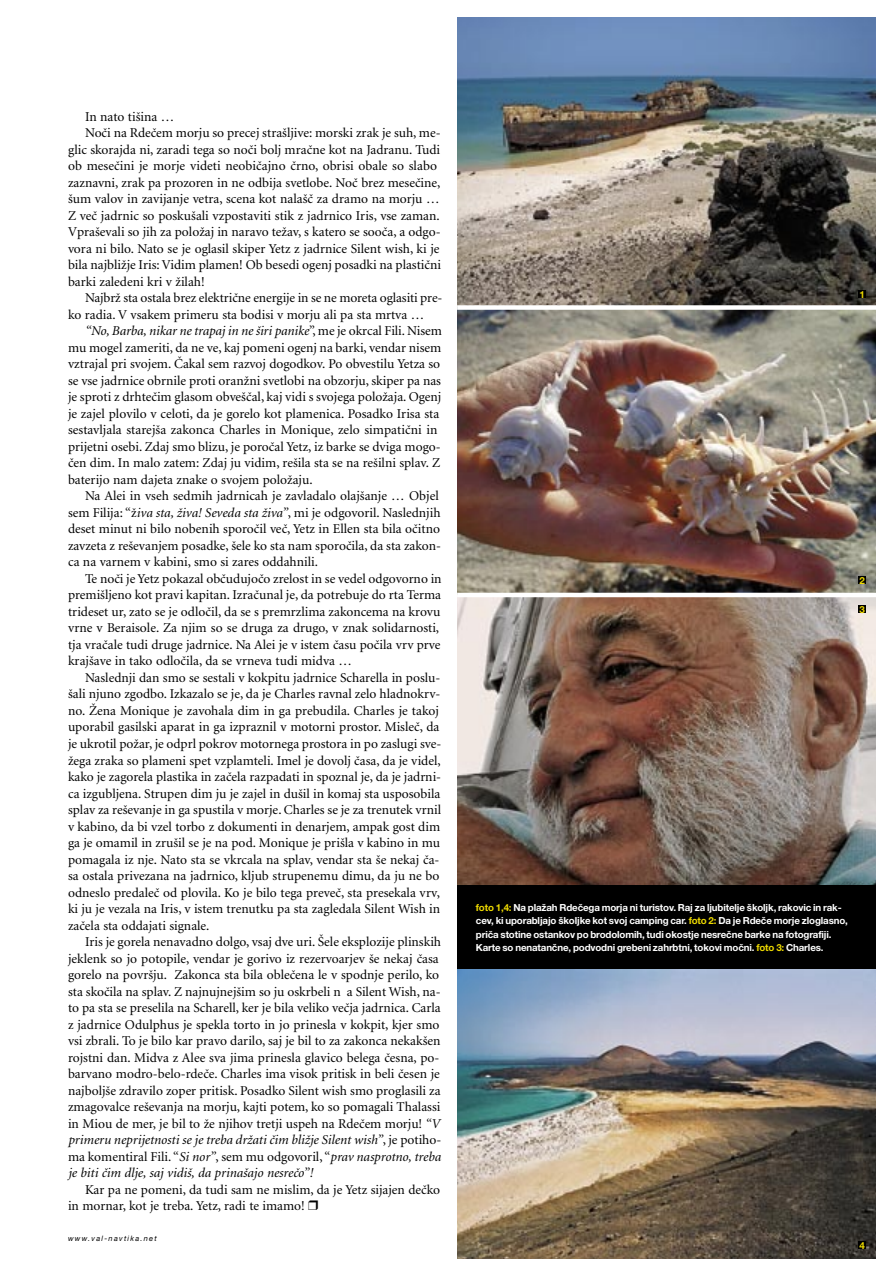
<style>
.page{position:relative;width:893px;height:1276px;background:#fff}
.page>*{position:absolute;margin:0;border:0;box-sizing:border-box;transform-origin:0 0}
.tekstMinion{font:13.5px/16.5px "SS Minion";color:#000}
.podnapis_MALI{font:700 9.75px/13.5px "SS Helvetica Neue";letter-spacing:-.015em;color:#fff}
.podnapis_MALI-2{font:700 9.75px "SS Helvetica Neue";color:#eeda00}
.t1{font:italic 7.5px "SS Helvetica Neue";letter-spacing:.165em;color:#000}
.s1{font-style:italic}
.s2{color:#eeda00}
</style>
<div class="page">
<div style="left:457px;top:883px;width:419px;height:102px;background:#000"></div>
<img style="left:457px;top:310px;width:419px;height:283px">
<svg style="left:457px;top:597px;width:419px;height:287px;background:#856f64"></svg>
<img style="left:457px;top:17px;width:419px;height:288px">
<img style="left:457px;top:969px;width:419px;height:290px">
<div style="left:858px;top:290px;width:8px;height:7px;background:#000"></div>
<div style="left:858px;top:576px;width:8px;height:8px;background:#000"></div>
<div style="left:858px;top:605px;width:8px;height:8px;background:#000"></div>
<div style="left:858px;top:1241px;width:8px;height:8px;background:#000"></div>
<p class="tekstMinion" style="left:85px;top:108px;width:91px">In nato ti{ina …</p>
<p class="tekstMinion" style="left:68px;top:125px;width:375px;text-indent:17px">No~i na Rde~em morju so precej stra{ljive: morski zrak je suh, me&shy;glic skorajda ni, zaradi tega so no~i bolj mra~ne kot na Jadranu. Tudi ob mese~ini je morje videti neobi~ajno ~rno, obrisi obale so slabo zaznavni, zrak pa prozoren in ne odbija svetlobe. No~ brez mese~ine, {um valov in zavijanje vetra, scena kot nala{~ za dramo na morju … Z ve~ jadrnic so posku{ali vzpostaviti stik z jadrnico Iris, vse zaman.<br>Vpra{evali so jih za polo`aj in naravo te`av, s katero se soo~a, a odgo&shy;vora ni bilo. Nato se je oglasil skiper Yetz z jadrnice Silent wish, ki je bila najbli`je Iris: Vidim plamen! Ob besedi ogenj posadki na plasti~ni barki zaledeni kri v `ilah!</p>
<p class="tekstMinion" style="left:68px;top:290px;width:376px;text-indent:17px">Najbr` sta ostala brez elektri~ne energije in se ne moreta oglasiti pre&shy;ko radia. V vsakem primeru sta bodisi v morju ali pa sta mrtva …</p>
<p class="tekstMinion" style="left:68px;top:323px;width:375px;text-indent:17px"><span class="s1">“No, Barba, nikar ne trapaj in ne {iri panike</span>”, me je okrcal Fili. Nisem mu mogel zameriti, da ne ve, kaj pomeni ogenj na barki, vendar nisem vztrajal pri svojem. ^akal sem razvoj dogodkov. Po obvestilu Yetza so se vse jadrnice obrnile proti oran`ni svetlobi na obzorju, skiper pa nas je sproti z drhte~im glasom obve{~al, kaj vidi s svojega polo`aja. Ogenj je zajel plovilo v celoti, da je gorelo kot plamenica. Posadko Irisa sta sestavljala starej{a zakonca Charles in Monique, zelo simpati~ni in prijetni osebi. Zdaj smo blizu, je poro~al Yetz, iz barke se dviga mogo-~en dim. In malo zatem: Zdaj ju vidim, re{ila sta se na re{ilni splav. Z baterijo nam dajeta znake o svojem polo`aju.</p>
<p class="tekstMinion" style="left:68px;top:488px;width:375px;text-indent:17px">Na Alei in vseh sedmih jadrnicah je zavladalo olaj{anje … Objel sem Filija: “`<span class="s1">iva sta, `iva! Seveda sta `iva”</span>, mi je odgovoril. Naslednjih deset minut ni bilo nobenih sporo~il ve~, Yetz in Ellen sta bila o~itno zavzeta z re{evanjem posadke, {ele ko sta nam sporo~ila, da sta zakon&shy;ca na varnem v kabini, smo si zares oddahnili.</p>
<p class="tekstMinion" style="left:68px;top:570px;width:375px;text-indent:17px">Te no~i je Yetz pokazal ob~udujo~o zrelost in se vedel odgovorno in premi{ljeno kot pravi kapitan. Izra~unal je, da potrebuje do rta Terma trideset ur, zato se je odlo~il, da se s premrzlima zakoncema na krovu vrne v Beraisole. Za njim so se druga za drugo, v znak solidarnosti, tja vra~ale tudi druge jadrnice. Na Alei je v istem ~asu po~ila vrv prve kraj{ave in tako odlo~ila, da se vrneva tudi midva …</p>
<p class="tekstMinion" style="left:68px;top:669px;width:375px;text-indent:17px">Naslednji dan smo se sestali v kokpitu jadrnice Scharella in poslu-{ali njuno zgodbo. Izkazalo se je, da je Charles ravnal zelo hladnokrv&shy;no. @ena Monique je zavohala dim in ga prebudila. Charles je takoj uporabil gasilski aparat in ga izpraznil v motorni prostor. Misle~, da je ukrotil po`ar, je odprl pokrov motornega prostora in po zaslugi sve-`ega zraka so plameni spet vzplamteli. Imel je dovolj ~asa, da je videl, kako je zagorela plastika in za~ela razpadati in spoznal je, da je jadrni&shy;ca izgubljena. Strupen dim ju je zajel in du{il in komaj sta usposobila splav za re{evanje in ga spustila v morje. Charles se je za trenutek vrnil v kabino, da bi vzel torbo z dokumenti in denarjem, ampak gost dim ga je omamil in zru{il se je na pod. Monique je pri{la v kabino in mu pomagala iz nje. Nato sta se vkrcala na splav, vendar sta {e nekaj ~a&shy;sa ostala privezana na jadrnico, kljub strupenemu dimu, da ju ne bo odneslo predale~ od plovila. Ko je bilo tega preve~, sta presekala vrv, ki ju je vezala na Iris, v istem trenutku pa sta zagledala Silent Wish in za~ela sta oddajati signale.</p>
<p class="tekstMinion" style="left:68px;top:933px;width:375px;text-indent:17px">Iris je gorela nenavadno dolgo, vsaj dve uri. [ele eksplozije plinskih jeklenk so jo potopile, vendar je gorivo iz rezervoarjev {e nekaj ~asa gorelo na povr{ju. Zakonca sta bila oble~ena le v spodnje perilo, ko sta sko~ila na splav. Z najnujnej{im so ju oskrbeli n a Silent Wish, na&shy;to pa sta se preselila na Scharell, ker je bila veliko ve~ja jadrnica. Carla z jadrnice Odulphus je spekla torto in jo prinesla v kokpit, kjer smo vsi zbrali. To je bilo kar pravo darilo, saj je bil to za zakonca nekak{en rojstni dan. Midva z Alee sva jima prinesla glavico belega ~esna, po&shy;barvano modro-belo-rde~e. Charles ima visok pritisk in beli ~esen je najbolj{e zdravilo zoper pritisk. Posadko Silent wish smo proglasili za zmagovalce re{evanja na morju, kajti potem, ko so pomagali Thalassi in Miou de mer, je bil to `e njihov tretji uspeh na Rde~em morju! <span class="s1">“V primeru neprijetnosti se je treba dr`ati ~im bli`je Silent wish”</span>, je potiho&shy;ma komentiral Fili. “<span class="s1">Si nor”</span>, sem mu odgovoril, “<span class="s1">prav nasprotno, treba je biti ~im dlje, saj vidi{, da prina{ajo nesre~o”!</span></p>
<p class="tekstMinion" style="left:68px;top:1181px;width:374px;text-indent:17px">Kar pa ne pomeni, da tudi sam ne mislim, da je Yetz sijajen de~ko in mornar, kot je treba. Yetz, radi te imamo! ❒</p>
<p class="t1" style="left:68px;top:1233px;width:90px">www.val-navtika.net</p>
<p class="podnapis_MALI-2" style="left:859px;top:288px;width:7px">1</p>
<p class="podnapis_MALI-2" style="left:859px;top:575px;width:7px">2</p>
<p class="podnapis_MALI-2" style="left:859px;top:603px;width:7px">3</p>
<p class="podnapis_MALI" style="left:476px;top:900px;width:374px"><span class="s2">foto 1,4:</span> Na pla`ah Rde~ega morja ni turistov. Raj za ljubitelje {koljk, rakovic in rak&shy;cev, ki uporabljajo {koljke kot svoj camping car. <span class="s2">foto 2:</span> Da je Rde~e morje zloglasno, pri~a stotine ostankov po brodolomih, tudi okostje nesre~ne barke na fotografiji.<br>Karte so nenatan~ne, podvodni grebeni zahrbtni, tokovi mo~ni. <span class="s2">foto 3:</span> Charles.</p>
<p class="podnapis_MALI-2" style="left:859px;top:1239px;width:7px">4</p>
</div>
